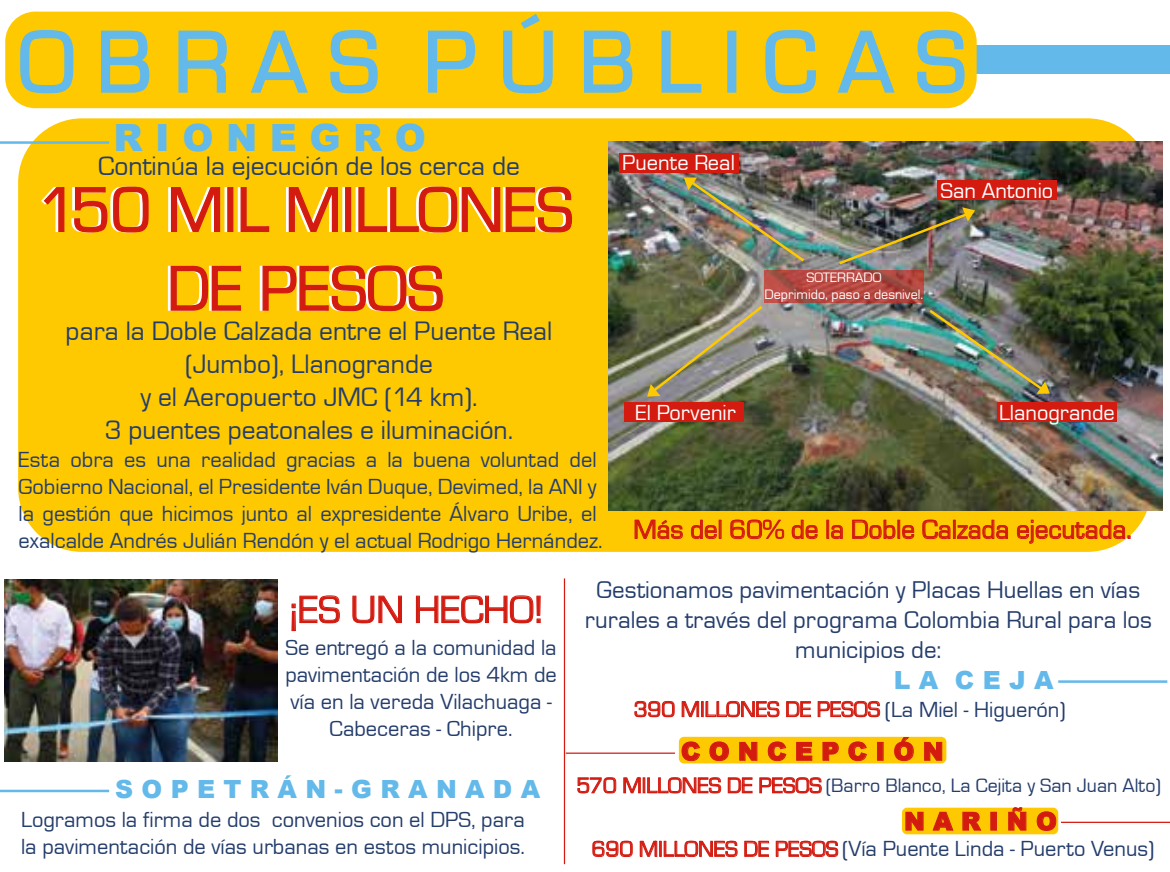
<style>
.page{position:relative;width:1170px;height:872px;background:#fff}
.page>*{position:absolute;margin:0;border:0;box-sizing:border-box;transform-origin:0 0}
.t1{font:39.75px "Eurostar";color:#d31b10}
.t2{font:900 37.5px "Arial";color:#63b9e9}
.t3{font:27.5px/33px "Eurostar";color:#243d6c;text-align:center}
.t4{font:27.25px "Eurostar";color:#d31b10}
.t5{font:25px/30px "Eurostar";color:#243d6c;text-align:center}
.t6{font:900 25px "Arial";color:#63b9e9}
.t7{font:900 25px "Arial";color:#d31b10}
.t8{font:22.5px/27px "Eurostar";color:#243d6c}
.t9{font:22.5px "Eurostar";color:#d31b10}
.t10{font:22.5px "Eurostar";color:#fff}
.t11{font:20px "Eurostar";color:#243d6c}
.t12{font:14px/17px "Eurostar";color:#fff;text-align:center}
.s1{color:#243d6c}
.s2{color:#d31b10}
</style>
<div class="page">
<div style="left:901px;top:807px;width:157px;height:27px;background:#fec900;border-radius:5px"></div>
<div style="left:678px;top:737px;width:268px;height:26px;background:#fec900;border-radius:5px"></div>
<div style="left:18px;top:118px;width:1133px;height:434px;background:#fec900;border-radius:64px"></div>
<div style="left:16px;top:45px;width:1153px;height:29px;background:#63b9e9"></div>
<div style="left:5px;top:12px;width:971px;height:96px;background:#fec900;border-radius:30px"></div>
<svg style="left:19px;top:11px;width:56px;height:83px"></svg>
<svg style="left:101px;top:30px;width:49px;height:63px"></svg>
<svg style="left:178px;top:30px;width:49px;height:63px"></svg>
<svg style="left:250px;top:30px;width:58px;height:63px"></svg>
<svg style="left:330px;top:30px;width:48px;height:64px"></svg>
<svg style="left:428px;top:30px;width:48px;height:63px"></svg>
<svg style="left:503px;top:13px;width:50px;height:81px"></svg>
<svg style="left:584px;top:30px;width:49px;height:63px"></svg>
<svg style="left:661px;top:30px;width:41px;height:63px"></svg>
<div style="left:727px;top:31px;width:9px;height:62px;background:#63b9e9;border:2px solid #63b9e9"></div>
<svg style="left:765px;top:30px;width:51px;height:64px"></svg>
<svg style="left:837px;top:30px;width:58px;height:63px"></svg>
<svg style="left:917px;top:30px;width:48px;height:64px"></svg>
<img style="left:4px;top:580px;width:273px;height:182px">
<div style="left:292px;top:611px;width:4px;height:20px;border:1px solid #d31b10"></div>
<svg style="left:292px;top:595px;width:48px;height:28px"></svg>
<svg style="left:352px;top:595px;width:50px;height:28px"></svg>
<svg style="left:416px;top:595px;width:124px;height:28px"></svg>
<hr style="left:1058px;top:680px;width:109px;height:3px;background:#63b9e9">
<hr style="left:566px;top:752px;width:109px;height:2px;background:#d31b10">
<svg style="left:681px;top:741px;width:19px;height:20px"></svg>
<svg style="left:709px;top:741px;width:20px;height:20px"></svg>
<svg style="left:739px;top:741px;width:18px;height:20px"></svg>
<svg style="left:767px;top:741px;width:19px;height:20px"></svg>
<svg style="left:796px;top:741px;width:16px;height:20px"></svg>
<svg style="left:822px;top:741px;width:16px;height:20px"></svg>
<svg style="left:848px;top:741px;width:19px;height:20px"></svg>
<div style="left:877px;top:742px;width:6px;height:18px;border:1px solid #d31b10"></div>
<svg style="left:894px;top:737px;width:19px;height:24px"></svg>
<svg style="left:924px;top:741px;width:18px;height:20px"></svg>
<hr style="left:0;top:789px;width:109px;height:3px;background:#63b9e9">
<hr style="left:1060px;top:821px;width:109px;height:2px;background:#d31b10">
<svg style="left:905px;top:811px;width:18px;height:19px"></svg>
<svg style="left:932px;top:811px;width:21px;height:20px"></svg>
<svg style="left:962px;top:811px;width:19px;height:20px"></svg>
<svg style="left:1008px;top:807px;width:18px;height:23px"></svg>
<svg style="left:1036px;top:811px;width:20px;height:20px"></svg>
<hr style="left:564px;top:578px;width:1px;height:286px;background:#d31b10">
<svg style="left:577px;top:777px;width:39px;height:16px"></svg>
<svg style="left:623px;top:776px;width:18px;height:18px"></svg>
<svg style="left:647px;top:777px;width:74px;height:16px"></svg>
<svg style="left:727px;top:777px;width:25px;height:16px"></svg>
<svg style="left:759px;top:777px;width:62px;height:16px"></svg>
<svg style="left:634px;top:700px;width:40px;height:17px"></svg>
<svg style="left:681px;top:700px;width:98px;height:18px"></svg>
<svg style="left:786px;top:701px;width:25px;height:16px"></svg>
<svg style="left:817px;top:700px;width:63px;height:17px"></svg>
<svg style="left:592px;top:840px;width:40px;height:17px"></svg>
<svg style="left:639px;top:840px;width:98px;height:17px"></svg>
<svg style="left:744px;top:840px;width:25px;height:17px"></svg>
<svg style="left:775px;top:840px;width:63px;height:17px"></svg>
<hr style="left:0;top:141px;width:109px;height:3px;background:#63b9e9">
<svg style="left:634px;top:519px;width:49px;height:20px"></svg>
<svg style="left:691px;top:519px;width:30px;height:20px"></svg>
<svg style="left:730px;top:519px;width:54px;height:20px"></svg>
<svg style="left:791px;top:519px;width:26px;height:20px"></svg>
<div style="left:826px;top:520px;width:3px;height:19px;border:1px solid #d31b10"></div>
<svg style="left:831px;top:525px;width:11px;height:14px"></svg>
<svg style="left:852px;top:519px;width:43px;height:20px"></svg>
<div style="left:897px;top:520px;width:3px;height:19px;border:1px solid #d31b10"></div>
<svg style="left:902px;top:525px;width:12px;height:14px"></svg>
<svg style="left:922px;top:519px;width:86px;height:20px"></svg>
<svg style="left:1016px;top:519px;width:114px;height:25px"></svg>
<div style="left:224px;top:187px;width:7px;height:45px;background:#fff;border:1px solid #fff"></div>
<svg style="left:342px;top:187px;width:3px;height:45px"></svg>
<svg style="left:41px;top:187px;width:24px;height:45px"></svg>
<svg style="left:71px;top:186px;width:78px;height:47px"></svg>
<svg style="left:168px;top:187px;width:53px;height:45px"></svg>
<svg style="left:227px;top:187px;width:6px;height:45px"></svg>
<svg style="left:237px;top:187px;width:33px;height:45px"></svg>
<svg style="left:286px;top:187px;width:52px;height:45px"></svg>
<div style="left:345px;top:187px;width:6px;height:45px;background:#d31b10"></div>
<svg style="left:355px;top:186px;width:217px;height:47px"></svg>
<svg style="left:167px;top:265px;width:74px;height:46px"></svg>
<svg style="left:259px;top:265px;width:184px;height:47px"></svg>
<img style="left:608px;top:142px;width:553px;height:369px">
<svg style="left:764px;top:270px;width:159px;height:33px;background:#b24841"></svg>
<img style="left:926px;top:307px;width:124px;height:89px">
<img style="left:682px;top:175px;width:124px;height:89px">
<svg style="left:645px;top:303px;width:120px;height:95px;background:#86866f"></svg>
<img style="left:836px;top:207px;width:140px;height:59px">
<div style="left:997px;top:403px;width:120px;height:19px;background:#d31b10"></div>
<div style="left:623px;top:403px;width:120px;height:19px;background:#d31b10"></div>
<div style="left:937px;top:180px;width:120px;height:20px;background:#d31b10"></div>
<div style="left:619px;top:153px;width:120px;height:19px;background:#d31b10"></div>
<h2 class="t2" style="left:113px;top:110px;width:314px">R I O N E G R O</h2>
<p class="t3" style="left:98px;top:149px;width:423px">Continúa la ejecución de los cerca de</p>
<p class="t10" style="left:622px;top:149px;width:114px">Puente Real</p>
<p class="t10" style="left:940px;top:176px;width:114px">San Antonio</p>
<p class="t3" style="left:66px;top:314px;width:488px">para la Doble Calzada entre el Puente Real (Jumbo), Llanogrande<br>y el Aeropuerto JMC (14 km).<br>3 puentes peatonales e iluminación.</p>
<p class="t8" style="left:19px;top:445px;width:585px">Esta obra es una realidad gracias a la buena voluntad del Gobierno Nacional, el Presidente Iván Duque, Devimed, la ANI y la gestión que hicimos junto al expresidente Álvaro Uribe, el exalcalde Andrés Julián Rendón y el actual Rodrigo Hernández.</p>
<p class="t12" style="left:764px;top:269px;width:160px">SOTERRADO<br>Deprimido, paso a desnivel.</p>
<p class="t10" style="left:635px;top:398px;width:102px">El Porvenir</p>
<p class="t10" style="left:999px;top:398px;width:117px">Llanogrande</p>
<p class="t4" style="left:633px;top:512px;width:499px">Más del 60% de la Doble Calzada ejecutada.</p>
<h1 class="t1" style="left:289px;top:584px;width:256px">¡ES UN HECHO!</h1>
<p class="t8" style="left:285px;top:634px;width:273px;text-align:center">Se entregó a la comunidad la pavimentación de los 4km de vía en la vereda Vilachuaga -<br>Cabeceras - Chipre.</p>
<p class="t6" style="left:115px;top:771px;width:426px">S O P E T R Á N - G R A N A D A</p>
<p class="t8" style="left:21px;top:805px;width:505px">Logramos la firma de dos convenios con el DPS, para la pavimentación de vías urbanas en estos municipios.</p>
<p class="t5" style="left:585px;top:574px;width:568px">Gestionamos pavimentación y Placas Huellas en vías rurales a través del programa Colombia Rural para los municipios de:</p>
<p class="t9" style="left:633px;top:695px;width:433px">390 MILLONES DE PESOS <span class="s1">(La Miel - Higuerón)</span></p>
<p class="t6" style="left:893px;top:662px;width:161px">L A C E J A</p>
<p class="t7" style="left:681px;top:733px;width:264px">C O N C E P C I Ó N</p>
<p class="t9" style="left:576px;top:771px;width:247px">570 MILLONES DE PESOS</p>
<p class="t11" style="left:825px;top:773px;width:337px">(Barro Blanco, La Cejita y San Juan Alto)</p>
<p class="t7" style="left:904px;top:803px;width:154px">N A R I Ñ O</p>
<p class="t8" style="left:591px;top:835px;width:564px"><span class="s2">690 MILLONES DE PESOS</span> (Vía Puente Linda - Puerto Venus)</p>
</div>
